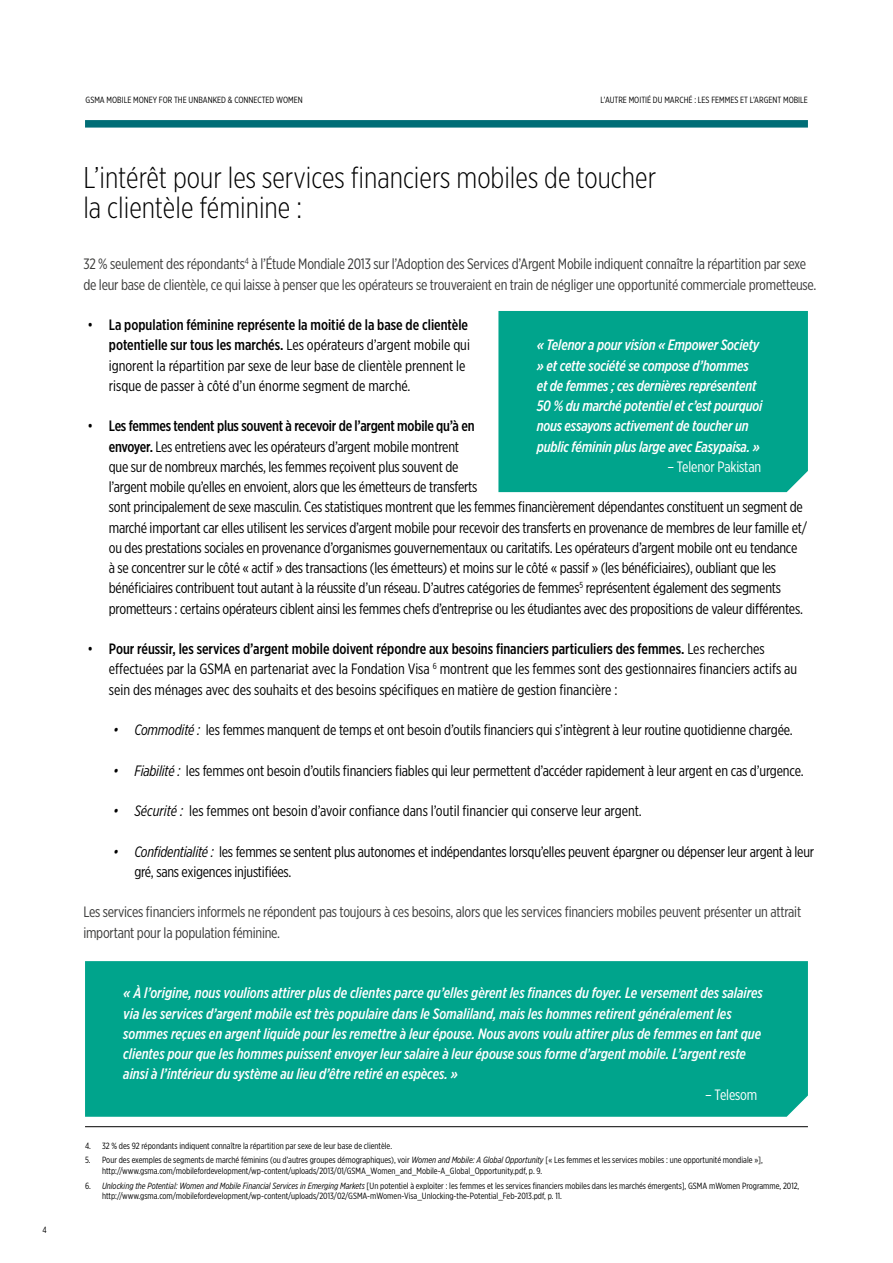
<style>
.page{position:relative;width:893px;height:1263px;background:#fff}
.page>*{position:absolute;margin:0;border:0;box-sizing:border-box;transform-origin:0 0}
.t1{font:300 30px/30px "Gotham X Narrow";color:#000}
.t2{font:15px/20.2px "Gotham X Narrow";letter-spacing:-.015em;color:#000}
.t3{font:italic 500 15px/20.2px "Gotham X Narrow";color:#fff}
.t4{font:15px/20.2px "Gotham X Narrow";letter-spacing:-.015em;color:#3c3c3b}
.t5{font:15px "Gotham X Narrow";letter-spacing:-.01em;color:#fff}
.t6{font:9px/10.5px "Gotham X Narrow";color:#000}
.s1{font-weight:500}
.s2{font-style:italic}
</style>
<div class="page">
<div style="left:85px;top:120px;width:723px;height:8px;background:#006d76"></div>
<hr style="left:85px;top:1126px;width:723px;height:1px;background:#000">
<div style="left:498px;top:311px;width:310px;height:181px;background:#00a48c"></div>
<div style="left:85px;top:961px;width:723px;height:156px;background:#00a48c"></div>
<p class="t6" style="left:43px;top:1224px;width:6px">4</p>
<p class="t6" style="left:86px;top:95px;width:219px">GSMA MOBILE MONEY FOR THE UNBANKED &amp; CONNECTED WOMEN</p>
<p class="t6" style="left:601px;top:95px;width:209px">L’AUTRE MOITIÉ DU MARCHÉ : LES FEMMES ET L’ARGENT MOBILE</p>
<h1 class="t1" style="left:83px;top:162px;width:574px">L’intérêt pour les services financiers mobiles de toucher la clientèle féminine :</h1>
<p class="t4" style="left:83px;top:254px;width:735px">32 % seulement des répondants<sup>4</sup> à l’Étude Mondiale 2013 sur l’Adoption des Services d’Argent Mobile indiquent connaître la répartition par sexe de leur base de clientèle, ce qui laisse à penser que les opérateurs se trouveraient en train de négliger une opportunité commerciale prometteuse.</p>
<p class="t2" style="left:109px;top:314px;width:363px;text-indent:-21px">• <span class="s1">La population féminine représente la moitié de la base de clientèle potentielle sur tous les marchés.</span> Les opérateurs d’argent mobile qui ignorent la répartition par sexe de leur base de clientèle prennent le risque de passer à côté d’un énorme segment de marché.</p>
<p class="t2" style="left:109px;top:416px;width:700px;text-indent:-21px">• <span class="s1">Les femmes tendent plus souvent à recevoir de l’argent mobile qu’à en<br>envoyer.</span> Les entretiens avec les opérateurs d’argent mobile montrent<br>que sur de nombreux marchés, les femmes reçoivent plus souvent de<br>l’argent mobile qu’elles en envoient, alors que les émetteurs de transferts<br>sont principalement de sexe masculin. Ces statistiques montrent que les femmes financièrement dépendantes constituent un segment de marché important car elles utilisent les services d’argent mobile pour recevoir des transferts en provenance de membres de leur famille et/ ou des prestations sociales en provenance d’organismes gouvernementaux ou caritatifs. Les opérateurs d’argent mobile ont eu tendance à se concentrer sur le côté « actif » des transactions (les émetteurs) et moins sur le côté « passif » (les bénéficiaires), oubliant que les bénéficiaires contribuent tout autant à la réussite d’un réseau. D’autres catégories de femmes<sup>5</sup> représentent également des segments prometteurs : certains opérateurs ciblent ainsi les femmes chefs d’entreprise ou les étudiantes avec des propositions de valeur différentes.</p>
<p class="t2" style="left:109px;top:638px;width:690px;text-indent:-21px">• <span class="s1">Pour réussir, les services d’argent mobile doivent répondre aux besoins financiers particuliers des femmes.</span> Les recherches effectuées par la GSMA en partenariat avec la Fondation Visa <sup>6</sup> montrent que les femmes sont des gestionnaires financiers actifs au sein des ménages avec des souhaits et des besoins spécifiques en matière de gestion financière :</p>
<p class="t2" style="left:113px;top:719px;width:681px"><span class="s2">• Commodité :</span> les femmes manquent de temps et ont besoin d’outils financiers qui s’intègrent à leur routine quotidienne chargée.</p>
<p class="t2" style="left:113px;top:760px;width:692px"><span class="s2">• Fiabilité :</span> les femmes ont besoin d’outils financiers fiables qui leur permettent d’accéder rapidement à leur argent en cas d’urgence.</p>
<p class="t2" style="left:113px;top:800px;width:530px"><span class="s2">• Sécurité :</span> les femmes ont besoin d’avoir confiance dans l’outil financier qui conserve leur argent.</p>
<p class="t2" style="left:134px;top:841px;width:681px;text-indent:-21px"><span class="s2">• Confidentialité :</span> les femmes se sentent plus autonomes et indépendantes lorsqu’elles peuvent épargner ou dépenser leur argent à leur gré, sans exigences injustifiées.</p>
<p class="t4" style="left:83px;top:902px;width:719px">Les services financiers informels ne répondent pas toujours à ces besoins, alors que les services financiers mobiles peuvent présenter un attrait important pour la population féminine.</p>
<p class="t3" style="left:537px;top:335px;width:227px">« Telenor a pour vision « Empower Society » et cette société se compose d’hommes et de femmes ; ces dernières représentent 50 % du marché potentiel et c’est pourquoi nous essayons activement de toucher un public féminin plus large avec Easypaisa. »</p>
<p class="t5" style="left:667px;top:458px;width:95px">– Telenor Pakistan</p>
<p class="t3" style="left:123px;top:983px;width:641px">« À l’origine, nous voulions attirer plus de clientes parce qu’elles gèrent les finances du foyer. Le versement des salaires via les services d’argent mobile est très populaire dans le Somaliland, mais les hommes retirent généralement les sommes reçues en argent liquide pour les remettre à leur épouse. Nous avons voulu attirer plus de femmes en tant que clientes pour que les hommes puissent envoyer leur salaire à leur épouse sous forme d’argent mobile. L’argent reste ainsi à l’intérieur du système au lieu d’être retiré en espèces. »</p>
<p class="t5" style="left:705px;top:1085px;width:54px">– Telesom</p>
<p class="t6" style="left:85px;top:1140px;width:309px">4. 32 % des 92 répondants indiquent connaître la répartition par sexe de leur base de clientèle.</p>
<p class="t6" style="left:102px;top:1155px;width:662px;text-indent:-17px">5. Pour des exemples de segments de marché féminins (ou d’autres groupes démographiques), voir <span class="s2">Women and Mobile: A Global Opportunity</span> [« Les femmes et les services mobiles : une opportunité mondiale »], http://www.gsma.com/mobilefordevelopment/wp-content/uploads/2013/01/GSMA_Women_and_Mobile-A_Global_Opportunity.pdf, p. 9.</p>
<p class="t6" style="left:102px;top:1180px;width:699px;text-indent:-17px">6. <span class="s2">Unlocking the Potential: Women and Mobile Financial Services in Emerging Markets</span> [Un potentiel à exploiter : les femmes et les services financiers mobiles dans les marchés émergents], GSMA mWomen Programme, 2012, http://www.gsma.com/mobilefordevelopment/wp-content/uploads/2013/02/GSMA-mWomen-Visa_Unlocking-the-Potential_Feb-2013.pdf, p. 11.</p>
</div>
